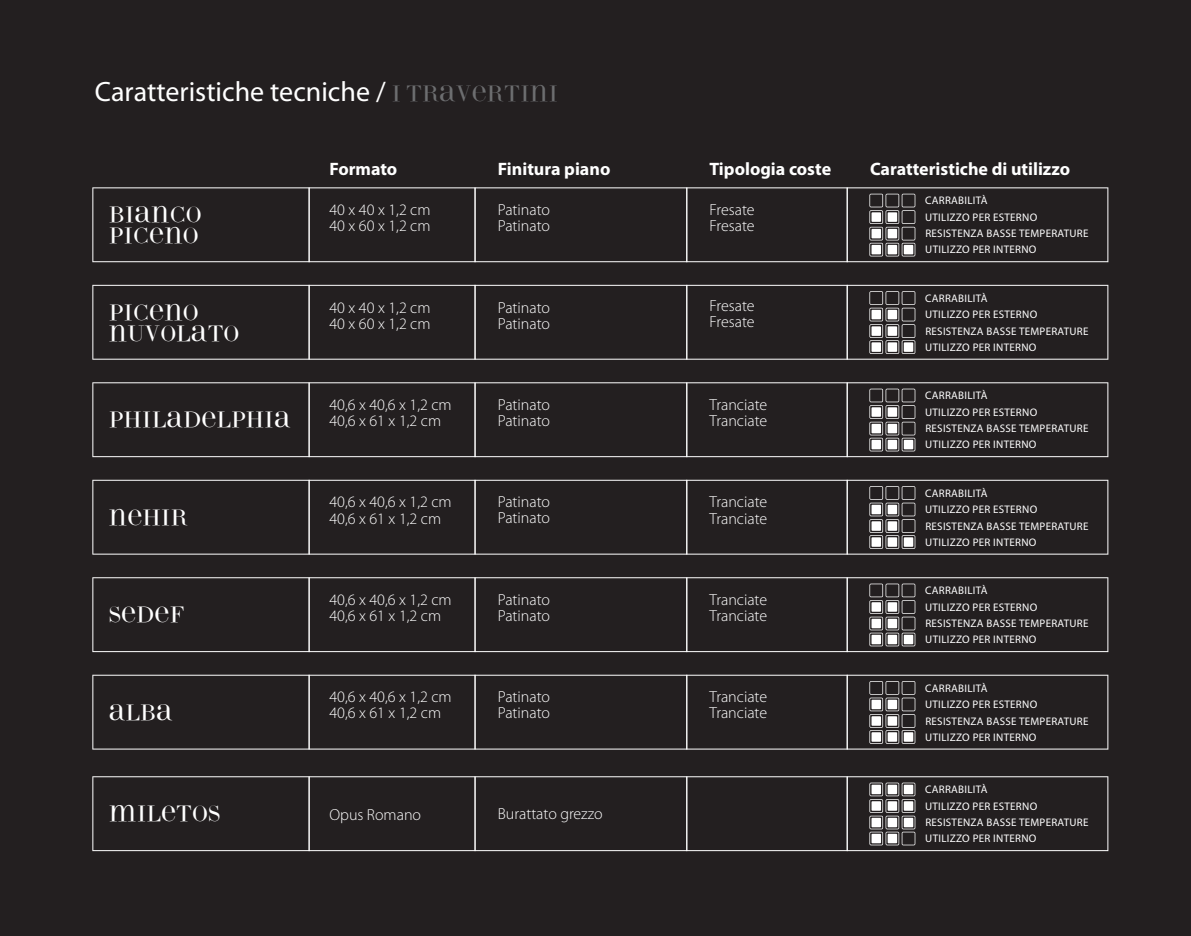
<style>
.page{position:relative;width:1191px;height:936px;background:#fff}
.page>*{position:absolute;margin:0;border:0;box-sizing:border-box;transform-origin:0 0}
.t1{font:28px "Myriad Pro";color:#fff}
.t2{font:22px/20.8px "Bodoni Tw Six SL";color:#fff}
.t3{font:700 18px "Myriad Pro";color:#fff}
.t4{font:300 16px/16px "Myriad Pro";color:#fff}
.t5{font:11px/16.6px "Myriad Pro";letter-spacing:.025em;color:#fff}
.s1{font-family:"Bodoni Tw Six SL";font-size:22px;color:#6d6e70}
</style>
<div class="page">
<div style="left:0;top:0;width:1190px;height:935px;background:#231f20"></div>
<svg style="left:92px;top:187px;width:1016px;height:75px"></svg>
<svg style="left:92px;top:285px;width:1016px;height:74px"></svg>
<svg style="left:92px;top:382px;width:1016px;height:75px"></svg>
<svg style="left:92px;top:479px;width:1016px;height:75px"></svg>
<svg style="left:92px;top:577px;width:1016px;height:75px"></svg>
<svg style="left:92px;top:674px;width:1016px;height:75px"></svg>
<svg style="left:92px;top:776px;width:1016px;height:75px"></svg>
<h1 class="t1" style="left:95px;top:81px;width:464px">Caratteristiche tecniche / <span class="s1">I TRAVERTINI</span></h1>
<h3 class="t3" style="left:329px;top:162px;width:69px">Formato</h3>
<h3 class="t3" style="left:709px;top:162px;width:123px">Tipologia coste</h3>
<h3 class="t3" style="left:870px;top:162px;width:201px">Caratteristiche di utilizzo</h3>
<h3 class="t3" style="left:498px;top:162px;width:114px">Finitura piano</h3>
<h3 class="t4" style="left:498px;top:203px;width:54px">Patinato<br>Patinato</h3>
<p class="t5" style="left:925px;top:193px;width:114px">CARRABILITÀ<br>UTILIZZO PER ESTERNO</p>
<p class="t5" style="left:925px;top:242px;width:113px">UTILIZZO PER INTERNO</p>
<h3 class="t4" style="left:709px;top:203px;width:47px">Fresate<br>Fresate</h3>
<h2 class="t2" style="left:109px;top:203px;width:94px">BIANCO<br>PICENO</h2>
<h3 class="t4" style="left:329px;top:203px;width:103px">40 x 40 x 1,2 cm<br>40 x 60 x 1,2 cm</h3>
<p class="t5" style="left:925px;top:226px;width:165px">RESISTENZA BASSE TEMPERATURE</p>
<h2 class="t2" style="left:109px;top:301px;width:132px">PICENO<br>NUVOLATO</h2>
<h2 class="t2" style="left:109px;top:409px;width:183px">PHILADELPHIA</h2>
<h2 class="t2" style="left:109px;top:506px;width:80px">NEHIR</h2>
<h2 class="t2" style="left:109px;top:603px;width:77px">SEDEF</h2>
<h2 class="t2" style="left:109px;top:701px;width:66px">ALBA</h2>
<h2 class="t2" style="left:109px;top:802px;width:113px">MILETOS</h2>
<h3 class="t4" style="left:329px;top:300px;width:103px">40 x 40 x 1,2 cm<br>40 x 60 x 1,2 cm</h3>
<h3 class="t4" style="left:329px;top:398px;width:124px">40,6 x 40,6 x 1,2 cm<br>40,6 x 61 x 1,2 cm</h3>
<h3 class="t4" style="left:329px;top:495px;width:124px">40,6 x 40,6 x 1,2 cm<br>40,6 x 61 x 1,2 cm</h3>
<h3 class="t4" style="left:329px;top:593px;width:124px">40,6 x 40,6 x 1,2 cm<br>40,6 x 61 x 1,2 cm</h3>
<h3 class="t4" style="left:329px;top:690px;width:124px">40,6 x 40,6 x 1,2 cm<br>40,6 x 61 x 1,2 cm</h3>
<h3 class="t4" style="left:329px;top:807px;width:93px">Opus Romano</h3>
<h3 class="t4" style="left:498px;top:300px;width:54px">Patinato<br>Patinato</h3>
<h3 class="t4" style="left:498px;top:398px;width:54px">Patinato<br>Patinato</h3>
<h3 class="t4" style="left:498px;top:495px;width:54px">Patinato<br>Patinato</h3>
<h3 class="t4" style="left:498px;top:593px;width:54px">Patinato<br>Patinato</h3>
<h3 class="t4" style="left:498px;top:690px;width:54px">Patinato<br>Patinato</h3>
<h3 class="t4" style="left:498px;top:806px;width:106px">Burattato grezzo</h3>
<h3 class="t4" style="left:709px;top:299px;width:47px">Fresate<br>Fresate</h3>
<h3 class="t4" style="left:709px;top:398px;width:59px">Tranciate<br>Tranciate</h3>
<h3 class="t4" style="left:709px;top:495px;width:59px">Tranciate<br>Tranciate</h3>
<h3 class="t4" style="left:709px;top:593px;width:59px">Tranciate<br>Tranciate</h3>
<h3 class="t4" style="left:709px;top:690px;width:59px">Tranciate<br>Tranciate</h3>
<p class="t5" style="left:925px;top:291px;width:114px">CARRABILITÀ<br>UTILIZZO PER ESTERNO</p>
<p class="t5" style="left:925px;top:339px;width:113px">UTILIZZO PER INTERNO</p>
<p class="t5" style="left:925px;top:324px;width:165px">RESISTENZA BASSE TEMPERATURE</p>
<p class="t5" style="left:925px;top:388px;width:114px">CARRABILITÀ<br>UTILIZZO PER ESTERNO</p>
<p class="t5" style="left:925px;top:437px;width:113px">UTILIZZO PER INTERNO</p>
<p class="t5" style="left:925px;top:421px;width:165px">RESISTENZA BASSE TEMPERATURE</p>
<p class="t5" style="left:925px;top:485px;width:114px">CARRABILITÀ<br>UTILIZZO PER ESTERNO</p>
<p class="t5" style="left:925px;top:534px;width:113px">UTILIZZO PER INTERNO</p>
<p class="t5" style="left:925px;top:518px;width:165px">RESISTENZA BASSE TEMPERATURE</p>
<p class="t5" style="left:925px;top:583px;width:114px">CARRABILITÀ<br>UTILIZZO PER ESTERNO</p>
<p class="t5" style="left:925px;top:632px;width:113px">UTILIZZO PER INTERNO</p>
<p class="t5" style="left:925px;top:616px;width:165px">RESISTENZA BASSE TEMPERATURE</p>
<p class="t5" style="left:925px;top:680px;width:114px">CARRABILITÀ<br>UTILIZZO PER ESTERNO</p>
<p class="t5" style="left:925px;top:729px;width:113px">UTILIZZO PER INTERNO</p>
<p class="t5" style="left:925px;top:713px;width:165px">RESISTENZA BASSE TEMPERATURE</p>
<p class="t5" style="left:925px;top:782px;width:114px">CARRABILITÀ<br>UTILIZZO PER ESTERNO</p>
<p class="t5" style="left:925px;top:830px;width:113px">UTILIZZO PER INTERNO</p>
<p class="t5" style="left:925px;top:815px;width:165px">RESISTENZA BASSE TEMPERATURE</p>
</div>
